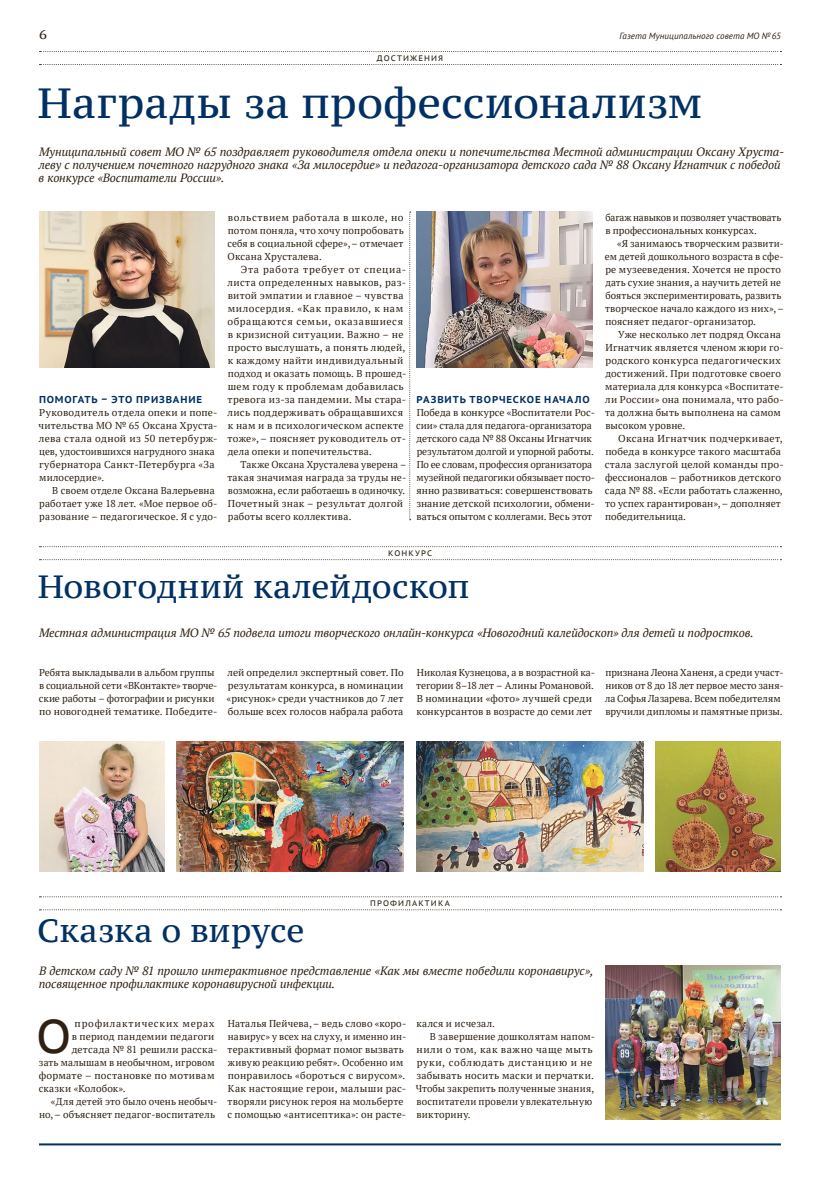
<style>
.page{position:relative;width:820px;height:1191px;background:#fff}
.page>*{position:absolute;margin:0;border:0;box-sizing:border-box;transform-origin:0 0}
.CapsFirstParagraph{font:47.1px "PT Sans Caption";color:#2e2113}
.Caption42{font:42px "PT Serif Caption";color:#003064}
.Caption28{font:32px "PT Serif Caption";letter-spacing:-.005em;color:#003064}
.Caption42-2{font:32px "PT Serif Caption";color:#003064}
.t1{font:13px "PT Serif Caption";color:#2e2113}
.Lead{font:italic 12px/13px "PT Serif";letter-spacing:-.01em;color:#2e2113}
.SecondParagraph{font:10px/13px "PT Serif";letter-spacing:.015em;color:#2e2113}
.FirstParagraph{font:10px/13px "PT Serif";color:#2e2113}
.FirstParagraph-2{font:10px/13px "PT Serif";letter-spacing:.02em;color:#2e2113}
.CapsFirstParagraph-2{font:10px "PT Serif";letter-spacing:.025em;color:#2e2113}
.SmallCaption{font:700 10px "PT Sans Caption";letter-spacing:.085em;color:#003064}
.CapsFirstParagraph-3{font:10px "PT Serif";letter-spacing:.07em;color:#2e2113}
.t2{font:italic 9px "PT Sans";letter-spacing:.005em;color:#2e2113}
.FirstParagraph-3{font:8px "PT Sans Caption";letter-spacing:.145em;color:#2e2113}
</style>
<div class="page">
<hr style="left:39px;top:1143px;width:741px;height:2px;background:#003064">
<svg style="left:39px;top:51px;width:742px;height:1px"></svg>
<svg style="left:39px;top:64px;width:742px;height:1px"></svg>
<svg style="left:39px;top:546px;width:742px;height:1px"></svg>
<svg style="left:39px;top:559px;width:742px;height:1px"></svg>
<svg style="left:39px;top:896px;width:742px;height:1px"></svg>
<svg style="left:39px;top:909px;width:742px;height:1px"></svg>
<img style="left:39px;top:212px;width:176px;height:156px">
<img style="left:416px;top:212px;width:176px;height:156px">
<img style="left:177px;top:741px;width:226px;height:130px">
<img style="left:416px;top:741px;width:227px;height:130px">
<img style="left:655px;top:741px;width:125px;height:130px">
<img style="left:39px;top:741px;width:126px;height:130px">
<img style="left:605px;top:965px;width:175px;height:154px">
<svg style="left:409px;top:212px;width:1px;height:308px"></svg>
<h3 class="t1" style="left:39px;top:26px;width:9px">6</h3>
<p class="t2" style="left:619px;top:30px;width:163px">Газета Муниципального совета МО №65</p>
<p class="FirstParagraph-3" style="left:376px;top:53px;width:68px">ДОСТИЖЕНИЯ</p>
<p class="Caption42" style="left:38px;top:76px;width:666px">Награды за профессионализм</p>
<p class="Lead" style="left:39px;top:145px;width:746px">Муниципальный совет МО № 65 поздравляет руководителя отдела опеки и попечительства Местной администрации Оксану Хруста&shy;леву с получением почетного нагрудного знака «За милосердие» и педагога-организатора детского сада № 88 Оксану Игнатчик с победой в конкурсе «Воспитатели России».</p>
<p class="SmallCaption" style="left:39px;top:393px;width:164px">ПОМОГАТЬ – ЭТО ПРИЗВАНИЕ</p>
<p class="FirstParagraph-2" style="left:38px;top:406px;width:180px">Руководитель отдела опеки и попе&shy;чительства МО № 65 Оксана Хруста&shy;лева стала одной из 50 петербурж&shy;цев, удостоившихся нагрудного знака губернатора Санкт-Петербурга «За милосердие».</p>
<p class="SecondParagraph" style="left:39px;top:484px;width:180px;text-indent:13px">В своем отделе Оксана Валерьевна работает уже 18 лет. «Мое первое об&shy;разование – педагогическое. Я с удо-</p>
<p class="SecondParagraph" style="left:227px;top:211px;width:178px;text-align:justify">вольствием работала в школе, но потом поняла, что хочу попробовать себя в социальной сфере»,– отмечает Оксана Хрусталева.</p>
<p class="SecondParagraph" style="left:227px;top:263px;width:180px;text-indent:13px">Эта работа требует от специа&shy;листа определенных навыков, раз&shy;витой эмпатии и главное – чувства милосердия. «Как правило, к нам обращаются семьи, оказавшиеся в кризисной ситуации. Важно – не просто выслушать, а понять людей, к каждому найти индивидуальный подход и оказать помощь. В прошед&shy;шем году к проблемам добавилась тревога из-за пандемии. Мы стара&shy;лись поддерживать обращавшихся к нам и в психологическом аспекте тоже»,– поясняет руководитель от&shy;дела опеки и попечительства.</p>
<p class="SecondParagraph" style="left:227px;top:458px;width:180px;text-indent:13px">Также Оксана Хрусталева уверена – такая значимая награда за труды не&shy;возможна, если работаешь в одиночку.<br>Почетный знак – результат долгой работы всего коллектива.</p>
<p class="SmallCaption" style="left:416px;top:393px;width:174px">РАЗВИТЬ ТВОРЧЕСКОЕ НАЧАЛО</p>
<p class="FirstParagraph" style="left:416px;top:406px;width:180px">Победа в конкурсе «Воспитатели Рос&shy;сии» стала для педагога-организатора детского сада № 88 Оксаны Игнатчик результатом долгой и упорной работы.<br>По ее словам, профессия организатора музейной педагогики обязывает посто&shy;янно развиваться: совершенствовать знание детской психологии, обмени&shy;ваться опытом с коллегами. Весь этот</p>
<p class="FirstParagraph" style="left:605px;top:211px;width:177px">багаж навыков и позволяет участвовать в профессиональных конкурсах.</p>
<p class="SecondParagraph" style="left:604px;top:237px;width:180px;text-indent:12px">«Я занимаюсь творческим развити&shy;ем детей дошкольного возраста в сфе&shy;ре музееведения. Хочется не просто дать сухие знания, а научить детей не бояться экспериментировать, развить творческое начало каждого из них»,– поясняет педагог-организатор.</p>
<p class="SecondParagraph" style="left:604px;top:328px;width:180px;text-indent:13px">Уже несколько лет подряд Оксана<br>Игнатчик является членом жюри го&shy;родского конкурса педагогических достижений. При подготовке своего материала для конкурса «Воспитате&shy;ли России» она понимала, что рабо&shy;та должна быть выполнена на самом высоком уровне.</p>
<p class="SecondParagraph" style="left:604px;top:432px;width:180px;text-indent:13px">Оксана Игнатчик подчеркивает, победа в конкурсе такого масштаба стала заслугой целой команды про&shy;фессионалов – работников детского сада № 88. «Если работать слаженно, то успех гарантирован»,– дополняет победительница.</p>
<p class="FirstParagraph-3" style="left:388px;top:548px;width:45px">КОНКУРС</p>
<p class="Caption28" style="left:38px;top:565px;width:433px">Новогодний калейдоскоп</p>
<p class="Lead" style="left:39px;top:626px;width:715px">Местная администрация МО № 65 подвела итоги творческого онлайн-конкурса «Новогодний калейдоскоп» для детей и подростков.</p>
<p class="FirstParagraph" style="left:39px;top:666px;width:180px">Ребята выкладывали в альбом группы в социальной сети «ВКонтакте» творче&shy;ские работы – фотографии и рисунки по новогодней тематике. Победите-</p>
<p class="FirstParagraph" style="left:226px;top:666px;width:178px;text-align:justify">лей определил экспертный совет. По результатам конкурса, в номинации «рисунок» среди участников до 7 лет больше всех голосов набрала работа</p>
<p class="FirstParagraph" style="left:416px;top:666px;width:180px">Николая Кузнецова, а в возрастной ка&shy;тегории 8–18 лет – Алины Романовой.<br>В номинации «фото» лучшей среди конкурсантов в возрасте до семи лет</p>
<p class="FirstParagraph" style="left:605px;top:666px;width:180px">признана Леона Ханеня, а среди участ&shy;ников от 8 до 18 лет первое место заня&shy;ла Софья Лазарева. Всем победителям вручили дипломы и памятные призы.</p>
<p class="FirstParagraph-3" style="left:370px;top:898px;width:81px">ПРОФИЛАКТИКА</p>
<p class="Caption42-2" style="left:37px;top:910px;width:269px">Сказка о вирусе</p>
<p class="Lead" style="left:39px;top:964px;width:556px">В детском саду № 81 прошло интерактивное представление «Как мы вместе победили коронавирус», посвященное профилактике коронавирусной инфекции.</p>
<p class="CapsFirstParagraph" style="left:36px;top:1006px;width:37px">О</p>
<p class="CapsFirstParagraph-3" style="left:75px;top:1017px;width:141px">профилактических мерах</p>
<p class="CapsFirstParagraph-2" style="left:72px;top:1030px;width:144px">в период пандемии педагоги</p>
<p class="CapsFirstParagraph-2" style="left:72px;top:1043px;width:147px">детсада № 81 решили расска-</p>
<p class="CapsFirstParagraph-2" style="left:39px;top:1056px;width:177px">зать малышам в необычном, игровом</p>
<p class="CapsFirstParagraph-2" style="left:39px;top:1069px;width:177px">формате – постановке по мотивам</p>
<p class="CapsFirstParagraph-2" style="left:39px;top:1082px;width:88px">сказки «Колобок».</p>
<p class="SecondParagraph" style="left:39px;top:1095px;width:180px;text-align:right">«Для детей это было очень необыч&shy;но,– объясняет педагог-воспитатель</p>
<p class="SecondParagraph" style="left:227px;top:1017px;width:180px">Наталья Пейчева,– ведь слово «коро&shy;навирус» у всех на слуху, и именно ин&shy;терактивный формат помог вызвать живую реакцию ребят». Особенно им понравилось «бороться с вирусом».<br>Как настоящие герои, малыши рас&shy;творяли рисунок героя на мольберте с помощью «антисептика»: он расте-</p>
<p class="SecondParagraph" style="left:416px;top:1017px;width:80px">кался и исчезал.</p>
<p class="SecondParagraph" style="left:415px;top:1030px;width:180px;text-indent:14px">В завершение дошколятам напом&shy;нили о том, как важно чаще мыть руки, соблюдать дистанцию и не забывать носить маски и перчатки.<br>Чтобы закрепить полученные знания, воспитатели провели увлекательную викторину.</p>
</div>
